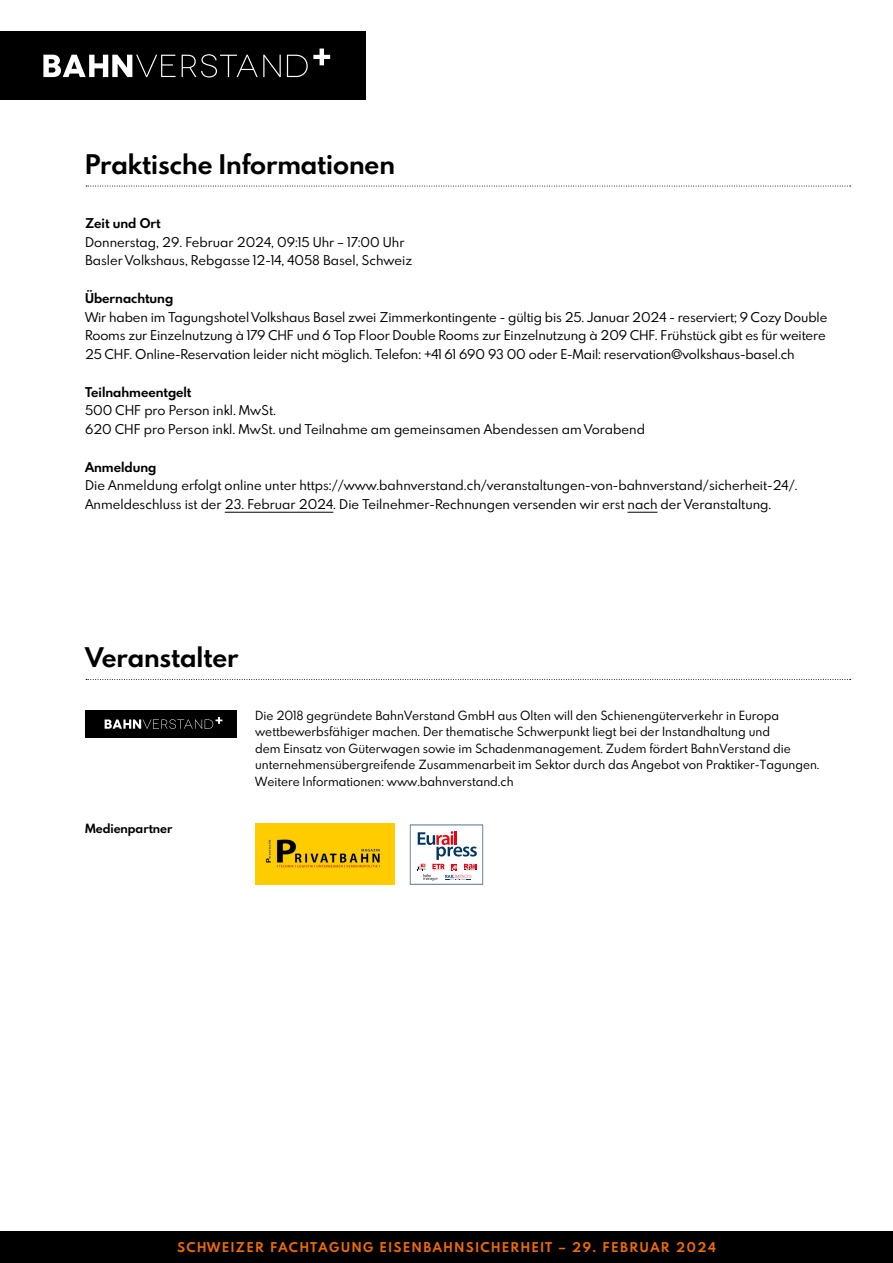
<style>
.page{position:relative;width:893px;height:1263px;background:#fff}
.page>*{position:absolute;margin:0;border:0;box-sizing:border-box;transform-origin:0 0}
.t1{font:700 24px "Spartan MB";color:#000}
.t2{font:12px/18.8px "Spartan MB";letter-spacing:-.005em;color:#000}
.t3{font:700 12px "Spartan MB";letter-spacing:.14em;color:#ed6b06}
.t4{font:700 12px "Spartan MB";color:#000}
.t5{font:11.25px/16.5px "Spartan MB";color:#000}
.t6{font:700 11.25px "Spartan MB";color:#000}
</style>
<div class="page">
<div style="left:0;top:1231px;width:893px;height:32px;background:#000"></div>
<div style="left:0;top:32px;width:366px;height:68px;background:#000"></div>
<svg style="left:43px;top:49px;width:287px;height:29px"></svg>
<svg style="left:86px;top:186px;width:765px;height:1px"></svg>
<hr style="left:225px;top:512px;width:108px;height:1px;background:#000">
<hr style="left:627px;top:512px;width:30px;height:1px;background:#000">
<div style="left:85px;top:710px;width:152px;height:28px;background:#000"></div>
<svg style="left:105px;top:717px;width:117px;height:12px"></svg>
<img style="left:255px;top:824px;width:140px;height:60px">
<svg style="left:410px;top:824px;width:73px;height:60px"></svg>
<svg style="left:86px;top:679px;width:765px;height:1px"></svg>
<h1 class="t1" style="left:85px;top:146px;width:311px">Praktische Informationen</h1>
<p class="t4" style="left:85px;top:214px;width:77px">Zeit und Ort</p>
<p class="t2" style="left:85px;top:232px;width:329px">Donnerstag, 29. Februar 2024, 09:15 Uhr – 17:00 Uhr<br>Basler Volkshaus, Rebgasse 12-14, 4058 Basel, Schweiz</p>
<p class="t4" style="left:85px;top:289px;width:90px">Übernachtung</p>
<p class="t2" style="left:85px;top:307px;width:744px">Wir haben im Tagungshotel Volkshaus Basel zwei Zimmerkontingente - gültig bis 25. Januar 2024 - reserviert; 9 Cozy Double<br>Rooms zur Einzelnutzung à 179 CHF und 6 Top Floor Double Rooms zur Einzelnutzung à 209 CHF. Frühstück gibt es für weitere<br>25 CHF. Online-Reservation leider nicht möglich. Telefon: +41 61 690 93 00 oder E-Mail: reservation@volkshaus-basel.ch</p>
<p class="t4" style="left:85px;top:383px;width:108px">Teilnahmeentgelt</p>
<p class="t2" style="left:85px;top:401px;width:561px">500 CHF pro Person inkl. MwSt.<br>620 CHF pro Person inkl. MwSt. und Teilnahme am gemeinsamen Abendessen am Vorabend</p>
<p class="t4" style="left:85px;top:458px;width:73px">Anmeldung</p>
<p class="t2" style="left:85px;top:476px;width:714px">Die Anmeldung erfolgt online unter https://www.bahnverstand.ch/veranstaltungen-von-bahnverstand/sicherheit-24/.<br>Anmeldeschluss ist der 23. Februar 2024. Die Teilnehmer-Rechnungen versenden wir erst nach der Veranstaltung.</p>
<h1 class="t1" style="left:85px;top:639px;width:155px">Veranstalter</h1>
<p class="t6" style="left:85px;top:820px;width:89px">Medienpartner</p>
<p class="t5" style="left:255px;top:707px;width:566px">Die 2018 gegründete BahnVerstand GmbH aus Olten will den Schienengüterverkehr in Europa wettbewerbsfähiger machen. Der thematische Schwerpunkt liegt bei der Instandhaltung und<br>dem Einsatz von Güterwagen sowie im Schadenmanagement. Zudem fördert BahnVerstand die unternehmensübergreifende Zusammenarbeit im Sektor durch das Angebot von Praktiker-Tagungen.<br>Weitere Informationen: www.bahnverstand.ch</p>
<p class="t3" style="left:177px;top:1238px;width:540px">SCHWEIZER FACHTAGUNG EISENBAHNSICHERHEIT – 29. FEBRUAR 2024</p>
</div>
